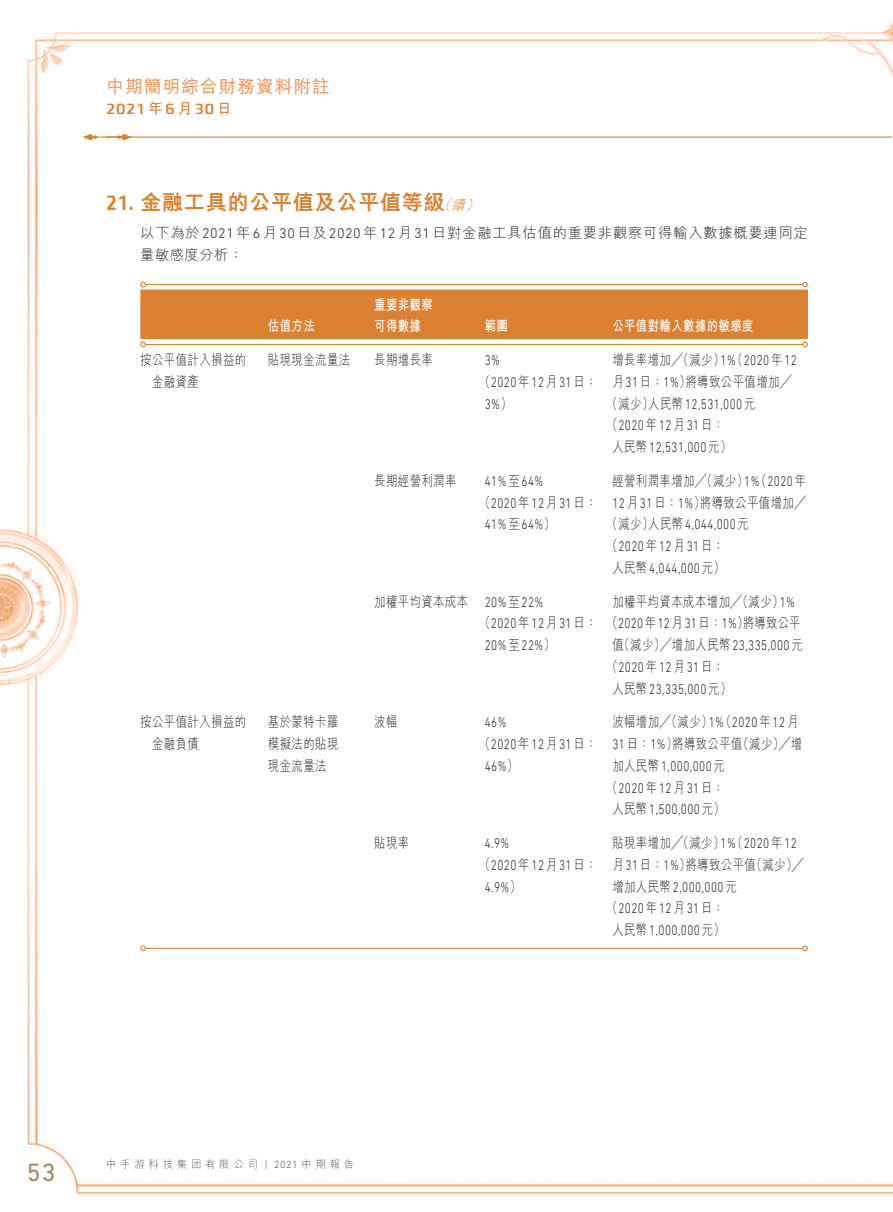
<style>
.page{position:relative;width:893px;height:1212px;background:#fff}
.page>*{position:absolute;margin:0;border:0;box-sizing:border-box;transform-origin:0 0}
.t1{font:25.5px "DIN Next LT Pro";color:#a78559}
._3__標題{font:800 21px "M Hei HK";letter-spacing:.04em;color:#dc8132}
.t2{font:700 18px "M Hei HK";letter-spacing:.04em;color:#eb9f66}
.t3{font:500 condensed 15px "Francker Pro";letter-spacing:.04em;color:#dc8132}
._1__內文{font:300 14.25px/21.8px "DIN Next LT Pro";letter-spacing:.035em;color:#231f20;scale:.8 1}
._1__內文-2{font:300 14.25px/21.8px "M Hei HK";letter-spacing:.035em;color:#231f20;scale:.8 1}
._1__內文-3{font:300 14.25px/21.8px "M Hei HK";letter-spacing:.055em;color:#231f20}
._1__內文-4{font:700 14.25px "M Hei HK";letter-spacing:.035em;color:#fff;scale:.8 1}
._3__標題-2{font:italic 300 13.5px "M Hei HK";color:#dc8132}
.t4{font:300 10.5px "M Hei HK";letter-spacing:.345em;color:#57585a}
.t5{font:300 10.5px "DIN Next LT Pro";color:#57585a}
.s1{font-family:"M Hei HK";font-weight:700;font-stretch:normal}
.s2{font-family:"Francker Pro Condensed Smbold";font-weight:400}
.s3{font-family:"DIN Next LT Pro"}
.s4{font-family:"M Hei HK"}
.s5{font-family:"M Hei HKS"}
</style>
<div class="page">
<img style="left:0;top:23px;width:892px;height:1172px">
<hr style="left:105px;top:136px;width:787px;height:2px;background:#dc8132">
<hr style="left:90px;top:136px;width:33px;height:2px;background:#dc8132">
<svg style="left:83px;top:134px;width:15px;height:6px"></svg>
<svg style="left:117px;top:134px;width:15px;height:6px"></svg>
<svg style="left:140px;top:282px;width:668px;height:65px"></svg>
<hr style="left:145px;top:948px;width:658px;height:1px;background:#dc8132">
<svg style="left:140px;top:945px;width:6px;height:6px"></svg>
<svg style="left:802px;top:945px;width:6px;height:6px"></svg>
<p class="t2" style="left:106px;top:73px;width:225px">中期簡明綜合財務資料附註</p>
<p class="t3" style="left:106px;top:99px;width:127px">2021<span class="s1">年</span>6<span class="s1">月</span>30<span class="s1">日</span></p>
<p class="_3__標題" style="left:106px;top:192px;width:340px"><span class="s2">21.</span> 金融工具的公平值及公平值等級</p>
<p class="_1__內文-3" style="left:140px;top:222px;width:669px">以下為於<span class="s3">2021</span>年<span class="s3">6</span>月<span class="s3">30</span>日及<span class="s3">2020</span>年<span class="s3">12</span>月<span class="s3">31</span>日對金融工具估值的重要非觀察可得輸入數據概要連同定量敏感度分析：</p>
<p class="_3__標題-2" style="left:451px;top:198px;width:19px">續</p>
<p class="_3__標題-2" style="left:437px;top:198px;width:19px">（</p>
<p class="_3__標題-2" style="left:465px;top:198px;width:19px">(</p>
<p class="_1__內文-2" style="left:140px;top:349px;width:134px">按公平值計入損益的</p>
<p class="_1__內文-2" style="left:152px;top:370px;width:60px">金融資產</p>
<p class="_1__內文-4" style="left:268px;top:316px;width:60px">估值方法</p>
<p class="_1__內文-2" style="left:268px;top:349px;width:104px">貼現現金流量法</p>
<p class="_1__內文-2" style="left:140px;top:711px;width:134px">按公平值計入損益的</p>
<p class="_1__內文-2" style="left:152px;top:733px;width:60px">金融負債</p>
<p class="_1__內文-2" style="left:268px;top:711px;width:90px">基於蒙特卡羅</p>
<p class="_1__內文-2" style="left:268px;top:733px;width:90px">模擬法的貼現</p>
<p class="_1__內文-2" style="left:268px;top:754px;width:75px">現金流量法</p>
<p class="_1__內文-4" style="left:374px;top:294px;width:75px">重要非觀察</p>
<p class="_1__內文-4" style="left:374px;top:316px;width:60px">可得數據</p>
<p class="_1__內文-4" style="left:485px;top:316px;width:31px">範圍</p>
<p class="_1__內文-4" style="left:612px;top:316px;width:178px">公平值對輸入數據的敏感度</p>
<p class="_1__內文-2" style="left:374px;top:349px;width:75px">長期增長率</p>
<p class="_1__內文" style="left:485px;top:349px;width:21px">3%</p>
<p class="_1__內文" style="left:479px;top:371px;width:149px"><span class="s4">（</span>2020<span class="s4">年</span>12<span class="s4">月</span>31<span class="s4">日：</span></p>
<p class="_1__內文" style="left:485px;top:393px;width:35px">3%<span class="s4">(</span></p>
<p class="_1__內文-2" style="left:685px;top:349px;width:134px;text-indent:-73px">增長率增加╱（減少）<br>將導致公平值增加╱</p>
<p class="_1__內文" style="left:732px;top:349px;width:83px"><span class="s4">（</span>2020<span class="s4">年</span>12</p>
<p class="_1__內文" style="left:721px;top:349px;width:21px">1%</p>
<p class="_1__內文" style="left:648px;top:371px;width:136px;text-indent:-36px"><span class="s4">月</span>31<span class="s4">日：</span>1%<span class="s4">）<br>人民幣</span>12,531,000<span class="s4">元</span></p>
<p class="_1__內文-2" style="left:607px;top:392px;width:60px">（減少）</p>
<p class="_1__內文" style="left:607px;top:414px;width:149px"><span class="s4">（</span>2020<span class="s4">年</span>12<span class="s4">月</span>31<span class="s4">日：</span></p>
<p class="_1__內文" style="left:612px;top:436px;width:150px"><span class="s4">人民幣</span>12,531,000<span class="s4">元(</span></p>
<p class="_1__內文-2" style="left:374px;top:469px;width:104px">長期經營利潤率</p>
<p class="_1__內文" style="left:485px;top:470px;width:75px">41% <span class="s4">至</span>64%</p>
<p class="_1__內文" style="left:479px;top:492px;width:149px"><span class="s4">（</span>2020<span class="s4">年</span>12<span class="s4">月</span>31<span class="s4">日：</span></p>
<p class="_1__內文" style="left:485px;top:513px;width:90px">41%<span class="s4">至</span>64%<span class="s4">(</span></p>
<p class="_1__內文-2" style="left:700px;top:469px;width:134px;text-indent:-87px">經營利潤率增加╱（減少）<br>將導致公平值增加╱</p>
<p class="_1__內文" style="left:756px;top:470px;width:65px"><span class="s4">（</span>2020<span class="s4">年</span></p>
<p class="_1__內文" style="left:744px;top:470px;width:21px">1%</p>
<p class="_1__內文" style="left:648px;top:492px;width:127px;text-indent:-36px">12<span class="s4">月</span>31<span class="s4">日：</span>1%<span class="s4">）<br>人民幣</span>4,044,000<span class="s4">元</span></p>
<p class="_1__內文-2" style="left:607px;top:513px;width:60px">（減少）</p>
<p class="_1__內文" style="left:607px;top:535px;width:149px"><span class="s4">（</span>2020<span class="s4">年</span>12<span class="s4">月</span>31<span class="s4">日：</span></p>
<p class="_1__內文" style="left:612px;top:557px;width:142px"><span class="s4">人民幣</span>4,044,000<span class="s4">元(</span></p>
<p class="_1__內文-2" style="left:374px;top:590px;width:119px">加權平均資本成本</p>
<p class="_1__內文" style="left:485px;top:591px;width:75px">20% <span class="s4">至</span>22%</p>
<p class="_1__內文" style="left:479px;top:612px;width:149px"><span class="s4">（</span>2020<span class="s4">年</span>12<span class="s4">月</span>31<span class="s4">日：</span></p>
<p class="_1__內文" style="left:485px;top:634px;width:90px">20%<span class="s4">至</span>22%<span class="s4">(</span></p>
<p class="_1__內文-2" style="left:607px;top:590px;width:244px;text-indent:6px">加權平均資本成本增加╱（減少(（<span class="s3">2020</span>年<span class="s3">12</span>月<span class="s3">31</span>日：<span class="s3">1%</span> 將導致公平</p>
<p class="_1__內文" style="left:780px;top:591px;width:21px">1%</p>
<p class="_1__內文-2" style="left:737px;top:612px;width:16px">）</p>
<p class="_1__內文-2" style="left:612px;top:634px;width:240px">（值減少）╱增加人民幣<span class="s3">23,335,000</span>元</p>
<p class="_1__內文" style="left:607px;top:656px;width:149px"><span class="s4">（</span>2020<span class="s4">年</span>12<span class="s4">月</span>31<span class="s4">日：</span></p>
<p class="_1__內文" style="left:612px;top:678px;width:150px"><span class="s4">人民幣</span>23,335,000<span class="s4">元(</span></p>
<p class="_1__內文-2" style="left:374px;top:711px;width:31px">波幅</p>
<p class="_1__內文" style="left:485px;top:711px;width:29px">46%</p>
<p class="_1__內文-2" style="left:612px;top:711px;width:127px">波幅增加╱（減少）</p>
<p class="_1__內文" style="left:720px;top:711px;width:99px"><span class="s4">（</span>2020<span class="s4">年</span>12<span class="s4">月</span></p>
<p class="_1__內文" style="left:709px;top:711px;width:21px">1%</p>
<p class="_1__內文" style="left:479px;top:733px;width:149px"><span class="s4">（</span>2020<span class="s4">年</span>12<span class="s4">月</span>31<span class="s4">日：</span></p>
<p class="_1__內文" style="left:485px;top:755px;width:43px">46%<span class="s4">(</span></p>
<p class="_1__內文-2" style="left:737px;top:733px;width:83px">（減少）╱增</p>
<p class="_1__內文" style="left:612px;top:733px;width:142px">31<span class="s4">日：</span>1%<span class="s4">）<br>加人民幣</span>1,000,000<span class="s4">元</span></p>
<p class="_1__內文" style="left:607px;top:777px;width:149px"><span class="s4">（</span>2020<span class="s4">年</span>12<span class="s4">月</span>31<span class="s4">日：</span></p>
<p class="_1__內文" style="left:612px;top:798px;width:142px"><span class="s4">人民幣</span>1,500,000<span class="s4">元(</span></p>
<p class="_1__內文-2" style="left:672px;top:733px;width:90px">將導致公平值</p>
<p class="_1__內文-2" style="left:374px;top:832px;width:45px">貼現率</p>
<p class="_1__內文" style="left:485px;top:832px;width:32px">4.9%</p>
<p class="_1__內文-2" style="left:612px;top:832px;width:142px">貼現率增加╱（減少）</p>
<p class="_1__內文" style="left:732px;top:832px;width:83px"><span class="s4">（</span>2020<span class="s4">年</span>12</p>
<p class="_1__內文" style="left:721px;top:832px;width:21px">1%</p>
<p class="_1__內文" style="left:479px;top:854px;width:149px"><span class="s4">（</span>2020<span class="s4">年</span>12<span class="s4">月</span>31<span class="s4">日：</span></p>
<p class="_1__內文" style="left:485px;top:876px;width:47px">4.9%<span class="s4">(</span></p>
<p class="_1__內文-2" style="left:751px;top:853px;width:68px">（減少 ╱(</p>
<p class="_1__內文" style="left:612px;top:854px;width:157px"><span class="s4">月</span>31<span class="s4">日：</span>1%<span class="s4">）<br>增加人民幣</span>2,000,000<span class="s4">元</span></p>
<p class="_1__內文" style="left:607px;top:897px;width:149px"><span class="s4">（</span>2020<span class="s4">年</span>12<span class="s4">月</span>31<span class="s4">日：</span></p>
<p class="_1__內文" style="left:612px;top:919px;width:142px"><span class="s4">人民幣</span>1,000,000<span class="s4">元(</span></p>
<p class="_1__內文-2" style="left:685px;top:853px;width:90px">將導致公平值</p>
<h1 class="t1" style="left:27px;top:1158px;width:30px">53</h1>
<p class="t4" style="left:106px;top:1159px;width:153px">中手游科技集<span class="s5">團</span>有限公司</p>
<p class="t5" style="left:265px;top:1158px;width:4px">|</p>
<p class="t5" style="left:274px;top:1158px;width:81px">2021<span class="s4">中期報告</span></p>
</div>
